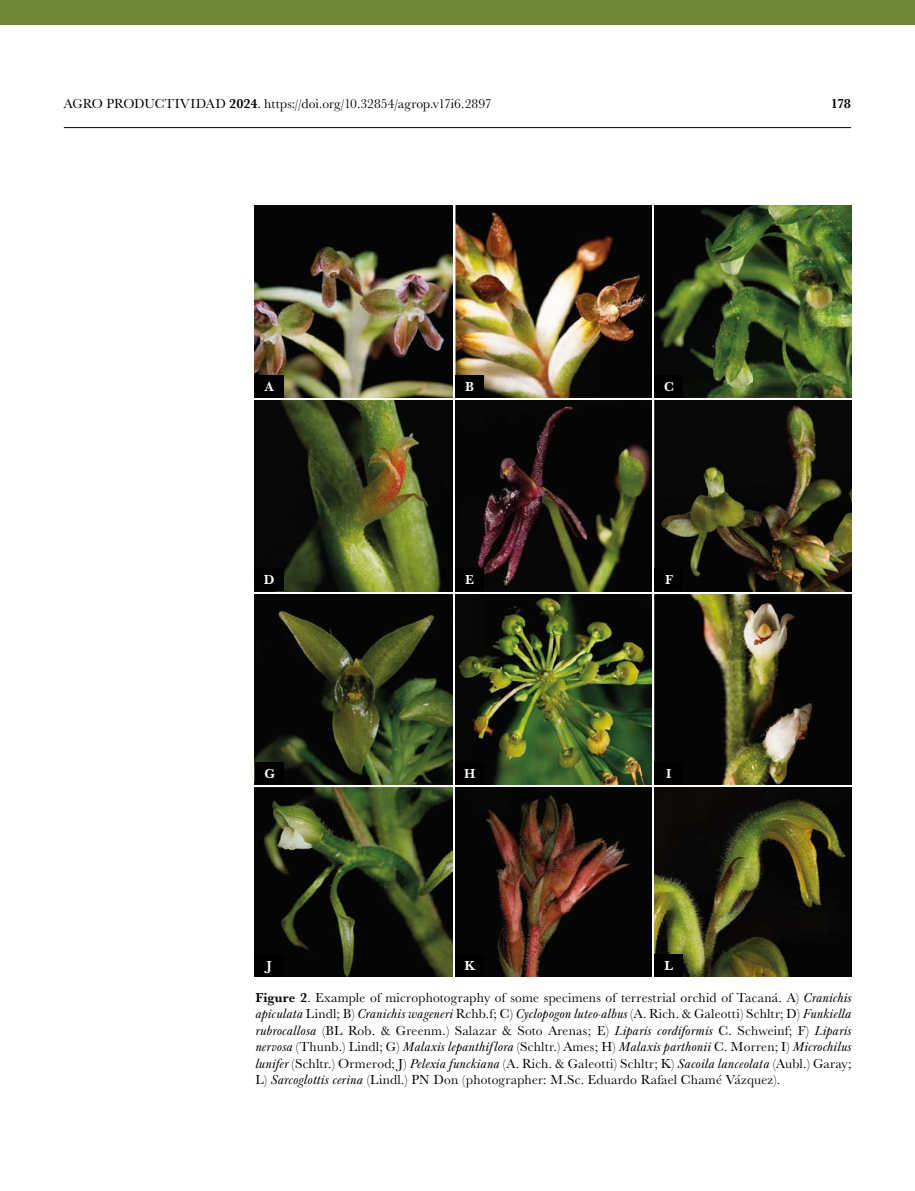
<style>
.page{position:relative;width:915px;height:1191px;background:#fff}
.page>*{position:absolute;margin:0;border:0;box-sizing:border-box;transform-origin:0 0}
.t1{font:13.5px/16.5px "Baskerville URW";letter-spacing:.015em;color:#000;text-align:justify}
.t2{font:700 13.5px "Baskerville URW";color:#fff}
.t3{font:700 13.5px "Baskerville URW";color:#000}
.s1{font-weight:700}
.s2{font-style:italic}
</style>
<div class="page">
<hr style="left:64px;top:127px;width:786px;height:1px;background:#000">
<div style="left:0;top:0;width:914px;height:24px;background:#6f8638"></div>
<img style="left:255px;top:205px;width:197px;height:164px">
<img style="left:455px;top:205px;width:196px;height:164px">
<img style="left:654px;top:205px;width:196px;height:192px">
<img style="left:684px;top:401px;width:166px;height:190px">
<img style="left:684px;top:594px;width:166px;height:190px">
<img style="left:255px;top:825px;width:197px;height:151px">
<img style="left:455px;top:825px;width:196px;height:151px">
<img style="left:654px;top:787px;width:196px;height:189px">
<div style="left:255px;top:954px;width:28px;height:22px;background:#000"></div>
<div style="left:455px;top:954px;width:29px;height:22px;background:#000"></div>
<div style="left:654px;top:954px;width:29px;height:22px;background:#000"></div>
<img style="left:254px;top:369px;width:430px;height:456px">
<p class="t1" style="left:64px;top:95px;width:429px">AGRO PRODUCTIVIDAD <span class="s1">2024</span>. https://doi.org/10.32854/agrop.v17i6.2897</p>
<p class="t3" style="left:830px;top:94px;width:22px">178</p>
<p class="t2" style="left:265px;top:377px;width:10px">A</p>
<p class="t2" style="left:465px;top:377px;width:10px">B</p>
<p class="t2" style="left:663px;top:377px;width:11px">C</p>
<p class="t2" style="left:264px;top:570px;width:12px">D</p>
<p class="t2" style="left:465px;top:570px;width:10px">E</p>
<p class="t2" style="left:664px;top:570px;width:9px">F</p>
<p class="t2" style="left:264px;top:763px;width:12px">G</p>
<p class="t2" style="left:464px;top:763px;width:13px">H</p>
<p class="t2" style="left:666px;top:763px;width:7px">I</p>
<p class="t2" style="left:266px;top:955px;width:7px">J</p>
<p class="t2" style="left:464px;top:955px;width:12px">K</p>
<p class="t2" style="left:664px;top:955px;width:10px">L</p>
<p class="t1" style="left:255px;top:988px;width:597px"><span class="s1">Figure 2</span>. Example of microphotography of some specimens of terrestrial orchid of Tacaná. A) <span class="s2">Cranichis apiculata</span> Lindl; B) <span class="s2">Cranichis wageneri</span> Rchb.f; C) <span class="s2">Cyclopogon luteo-albus</span> (A. Rich. &amp; Galeotti) Schltr; D) <span class="s2">Funkiella rubrocallosa</span> (BL Rob. &amp; Greenm.) Salazar &amp; Soto Arenas; E) <span class="s2">Liparis cordiformis</span> C. Schweinf; F) <span class="s2">Liparis nervosa</span> (Thunb.) Lindl; G) <span class="s2">Malaxis lepanthiflora</span> (Schltr.) Ames; H) <span class="s2">Malaxis parthonii</span> C. Morren; I) <span class="s2">Microchilus lunifer</span> (Schltr.) Ormerod; J) <span class="s2">Pelexia funckiana</span> (A. Rich. &amp; Galeotti) Schltr; K) <span class="s2">Sacoila lanceolata</span> (Aubl.) Garay; L) <span class="s2">Sarcoglottis cerina</span> (Lindl.) PN Don (photographer: M.Sc. Eduardo Rafael Chamé Vázquez).</p>
</div>
